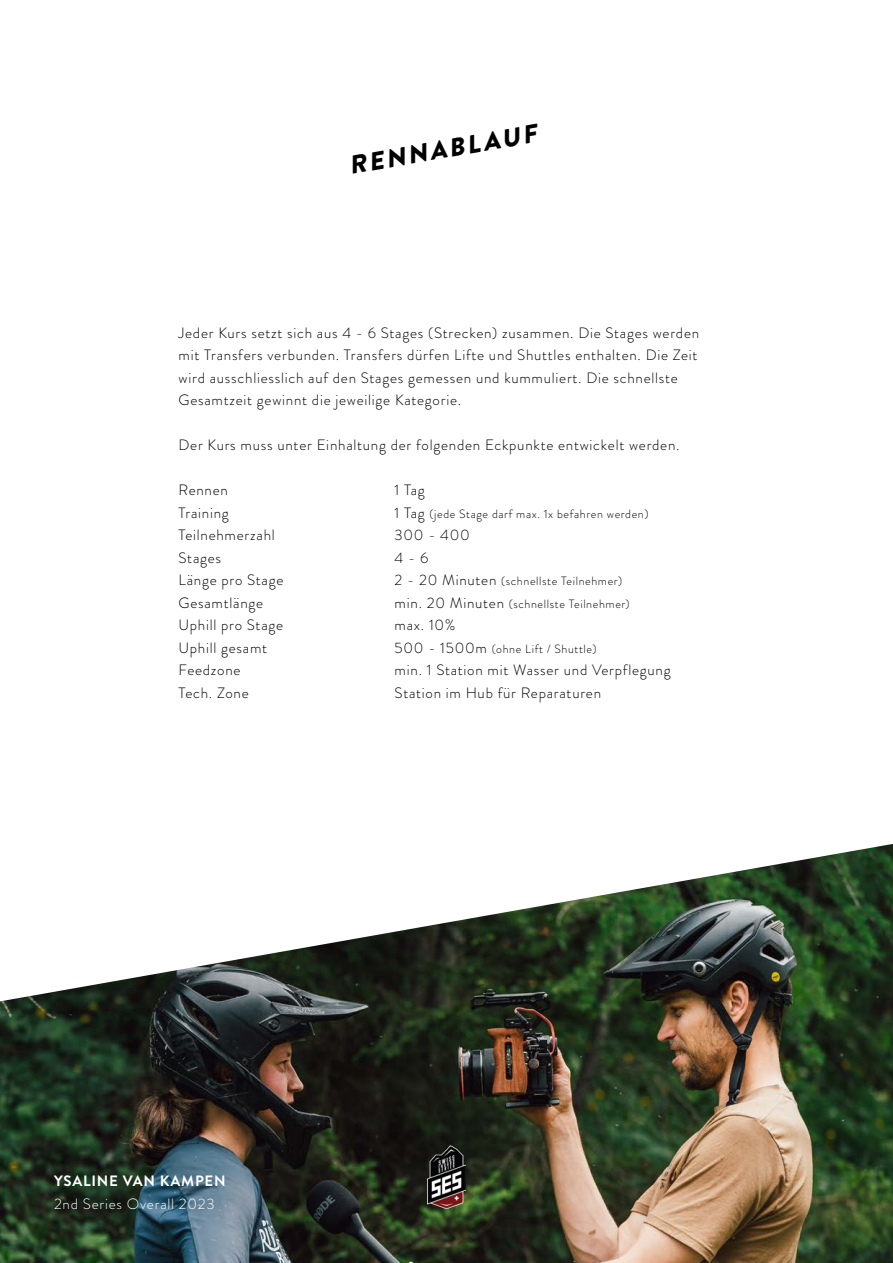
<style>
.page{position:relative;width:893px;height:1263px;background:#fff}
.page>*{position:absolute;margin:0;border:0;box-sizing:border-box;transform-origin:0 0}
.t1{font:italic 900 25.5px "Brandon Grotesque";color:#000}
.t2{font:300 15px/22.5px "Brandon Grotesque";letter-spacing:.05em;color:#000}
.t3{font:300 15px "Brandon Grotesque";letter-spacing:.05em;color:#fff}
.t4{font:700 15px "Brandon Grotesque";letter-spacing:.05em;color:#fff}
.t5{font:300 12px "Brandon Grotesque";letter-spacing:.05em;color:#000}
.s1{font-size:15px}
</style>
<div class="page">
<img style="left:0;top:844px;width:893px;height:419px">
<img style="left:427px;top:1145px;width:39px;height:64px">
<h1 class="t1" style="left:346px;top:148px;width:192px;rotate:-10deg">RENNABLAUF</h1>
<p class="t2" style="left:179px;top:322px;width:522px">Jeder Kurs setzt sich aus 4 - 6 Stages (Strecken) zusammen. Die Stages werden mit Transfers verbunden. Transfers dürfen Lifte und Shuttles enthalten. Die Zeit wird ausschliesslich auf den Stages gemessen und kummuliert. Die schnellste Gesamtzeit gewinnt die jeweilige Kategorie.</p>
<p class="t2" style="left:179px;top:434px;width:502px">Der Kurs muss unter Einhaltung der folgenden Eckpunkte entwickelt werden.</p>
<p class="t2" style="left:179px;top:479px;width:51px">Rennen</p>
<p class="t2" style="left:395px;top:479px;width:32px">1 Tag</p>
<p class="t2" style="left:179px;top:502px;width:52px">Training</p>
<p class="t5" style="left:395px;top:506px;width:255px"><span class="s1">1 Tag</span> (jede Stage darf max. 1x befahren werden)</p>
<p class="t2" style="left:179px;top:524px;width:98px">Teilnehmerzahl</p>
<p class="t2" style="left:395px;top:524px;width:77px">300 - 400</p>
<p class="t2" style="left:179px;top:547px;width:44px">Stages</p>
<p class="t2" style="left:395px;top:547px;width:35px">4 - 6</p>
<p class="t2" style="left:179px;top:569px;width:106px">Länge pro Stage</p>
<p class="t5" style="left:395px;top:573px;width:229px"><span class="s1">2 - 20 Minuten</span> (schnellste Teilnehmer)</p>
<p class="t2" style="left:179px;top:592px;width:86px">Gesamtlänge</p>
<p class="t5" style="left:395px;top:596px;width:237px"><span class="s1">min. 20 Minuten</span> (schnellste Teilnehmer)</p>
<p class="t2" style="left:179px;top:614px;width:106px">Uphill pro Stage</p>
<p class="t2" style="left:395px;top:614px;width:62px">max. 10%</p>
<p class="t2" style="left:179px;top:637px;width:90px">Uphill gesamt</p>
<p class="t5" style="left:395px;top:641px;width:204px"><span class="s1">500 - 1500m</span> (ohne Lift / Shuttle)</p>
<p class="t2" style="left:179px;top:659px;width:64px">Feedzone</p>
<p class="t2" style="left:395px;top:659px;width:278px">min. 1 Station mit Wasser und Verpflegung</p>
<p class="t2" style="left:179px;top:682px;width:72px">Tech. Zone</p>
<p class="t2" style="left:395px;top:682px;width:208px">Station im Hub für Reparaturen</p>
<p class="t4" style="left:54px;top:1171px;width:173px">YSALINE VAN KAMPEN</p>
<p class="t3" style="left:54px;top:1193px;width:162px">2nd Series Overall 2023</p>
</div>
